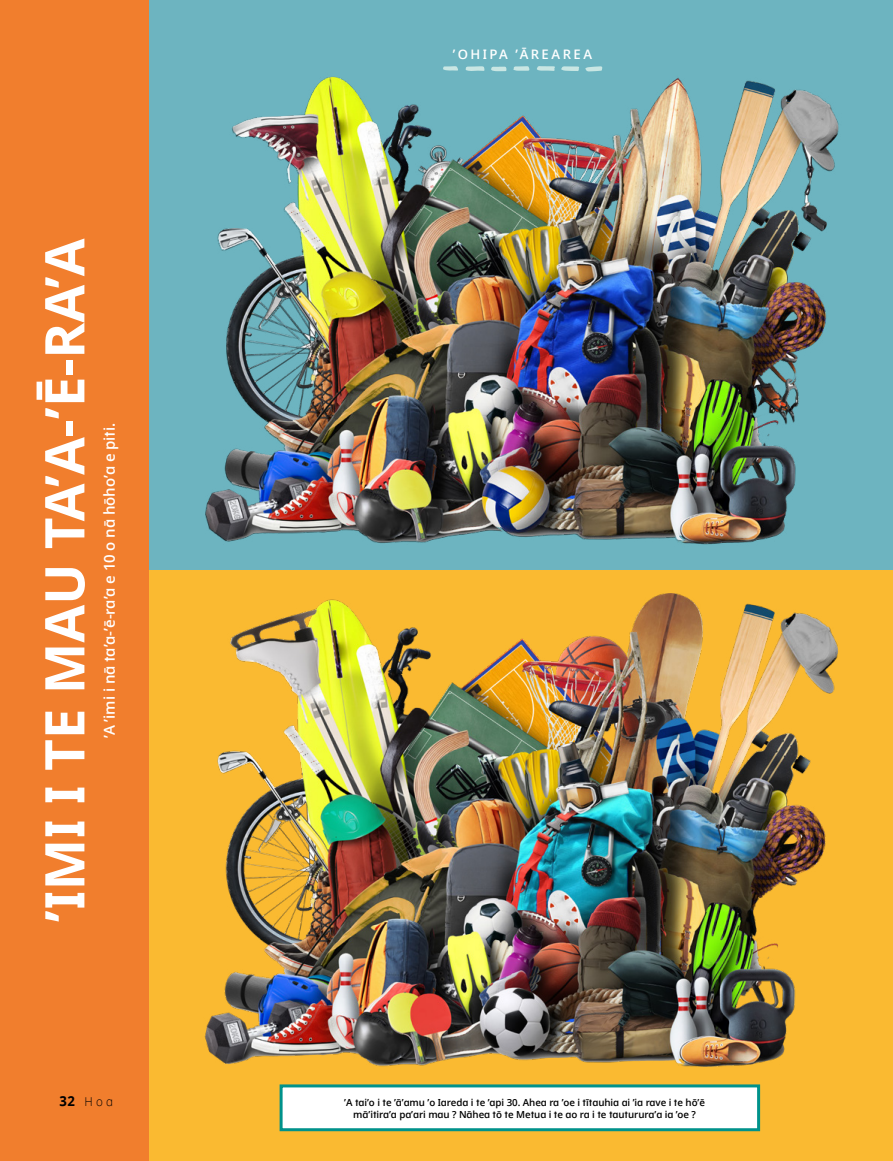
<style>
.page{position:relative;width:893px;height:1161px;background:#fff}
.page>*{position:absolute;margin:0;border:0;box-sizing:border-box;transform-origin:0 0}
.t1{font:700 54.75px "Dots Solidlds Lat";color:#fff}
.t2{font:600 15px "Dots Solidlds Lat";letter-spacing:-.005em;color:#fff}
.t3{font:600 13.2px "Dots Solidlds Lat";letter-spacing:.185em;color:#fff}
.t4{font:300 12.3px "Dots Solidlds Lat";color:#000;scale:.95 1}
.p1_aside_info_first__MP{font:600 9.75px/12px "Dots Solidlds Lat";letter-spacing:-.005em;color:#000;text-align:center}
.s1{font-weight:700;font-size:13.8px}
</style>
<div class="page">
<div style="left:47px;top:499px;width:846px;height:662px;background:#faba31"></div>
<img style="left:204px;top:593px;width:634px;height:496px">
<div style="left:47px;top:0;width:846px;height:570px;background:#6db4c0"></div>
<img style="left:205px;top:66px;width:634px;height:479px">
<div style="left:0;top:0;width:149px;height:1161px;background:#f17e2d"></div>
<svg style="left:465px;top:66px;width:19px;height:5px"></svg>
<svg style="left:536px;top:66px;width:19px;height:5px"></svg>
<svg style="left:561px;top:66px;width:18px;height:5px"></svg>
<svg style="left:585px;top:66px;width:17px;height:6px"></svg>
<svg style="left:491px;top:67px;width:16px;height:4px"></svg>
<svg style="left:513px;top:66px;width:17px;height:5px"></svg>
<svg style="left:443px;top:66px;width:15px;height:5px"></svg>
<div style="left:280px;top:1084px;width:480px;height:47px;background:#fff;border:3px solid #00928b"></div>
<p class="t1" style="left:23px;top:922px;width:685px;rotate:-90deg">’IMI I TE MAU TA’A-’Ē-RA’A</p>
<p class="t2" style="left:98px;top:738px;width:317px;rotate:-90deg">’A ’imi i nā ta’a-’ē-ra’a e 10 o nā hōho’a e piti.</p>
<p class="t4" style="left:60px;top:1092px;width:58px"><span class="s1">32</span> Hoa</p>
<p class="t3" style="left:453px;top:45px;width:141px">’OHIPA ’ĀREAREA</p>
<p class="p1_aside_info_first__MP" style="left:344px;top:1096px;width:362px">’A tai’o i te ’ā’amu ’o Iareda i te ’api 30. Ahea ra ’oe i tītauhia ai ’ia rave i te hō’ē mā’itira’a pa’ari mau ? Nāhea tō te Metua i te ao ra i te tauturura’a ia ’oe ?</p>
</div>
